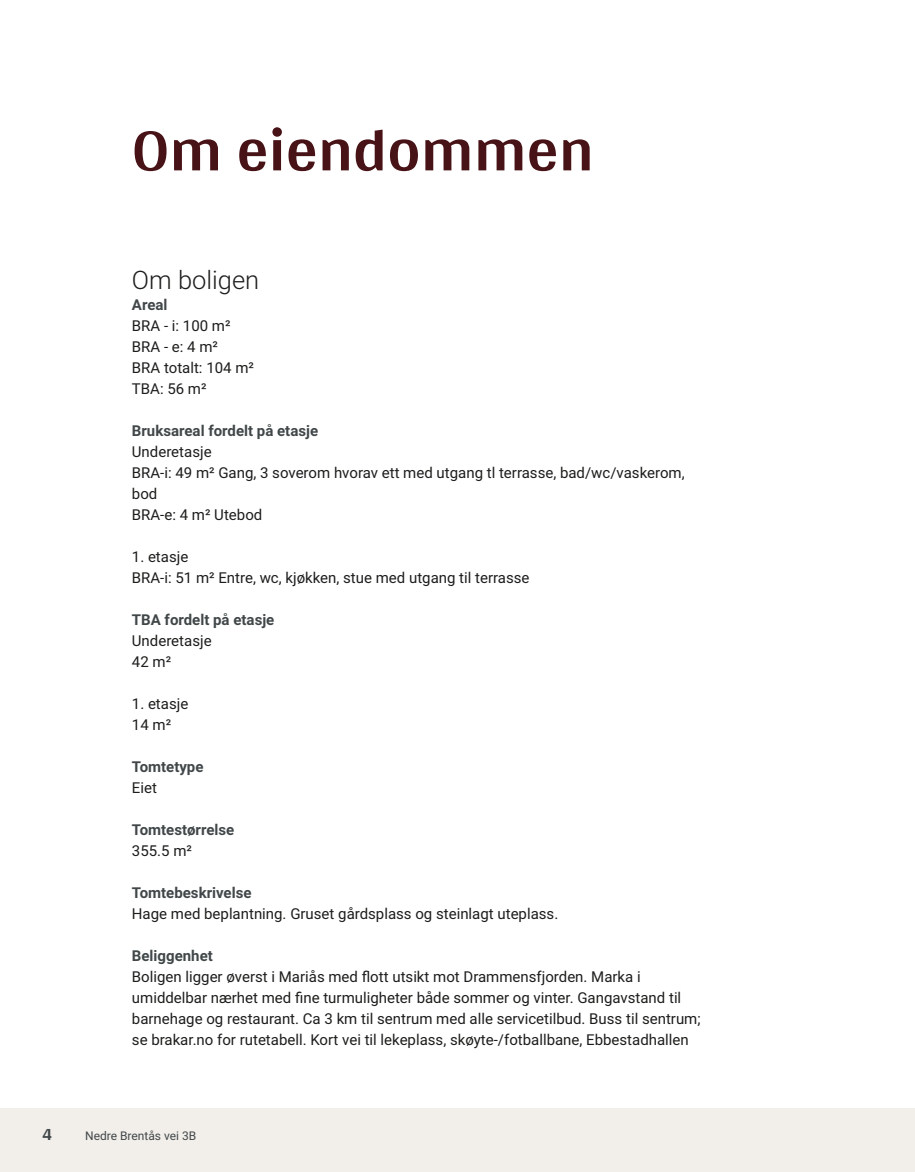
<style>
.page{position:relative;width:915px;height:1172px;background:#fff}
.page>*{position:absolute;margin:0;border:0;box-sizing:border-box;transform-origin:0 0}
.t1{font:700 63px "Arya";color:#481317}
.t2{font:300 25.5px "Roboto Vitec";color:#1d1d1b}
.t3{font:700 18px "Arya";color:#414749}
.t4{font:15px/21px "Roboto Vitec";color:#1d1d1b}
.t5{font:700 15px "Roboto Vitec";color:#414749}
.t6{font:12px "Roboto Vitec";color:#414749}
</style>
<div class="page">
<div style="left:0;top:1108px;width:914px;height:64px;background:#f2eeea"></div>
<h1 class="t1" style="left:132px;top:112px;width:463px">Om eiendommen</h1>
<h2 class="t2" style="left:132px;top:262px;width:129px">Om boligen</h2>
<p class="t5" style="left:132px;top:294px;width:37px">Areal</p>
<p class="t4" style="left:132px;top:314px;width:123px">BRA ‑ i: 100 m²<br>BRA ‑ e: 4 m²<br>BRA totalt: 104 m²<br>TBA: 56 m²</p>
<p class="t5" style="left:132px;top:420px;width:188px">Bruksareal fordelt på etasje</p>
<p class="t4" style="left:132px;top:440px;width:554px">Underetasje<br>BRA‑i: 49 m² Gang, 3 soverom hvorav ett med utgang tl terrasse, bad/wc/vaskerom, bod<br>BRA‑e: 4 m² Utebod</p>
<p class="t4" style="left:132px;top:545px;width:399px">1. etasje<br>BRA‑i: 51 m² Entre, wc, kjøkken, stue med utgang til terrasse</p>
<p class="t5" style="left:132px;top:609px;width:144px">TBA fordelt på etasje</p>
<p class="t4" style="left:132px;top:629px;width:81px">Underetasje<br>42 m²</p>
<p class="t4" style="left:132px;top:692px;width:58px">1. etasje<br>14 m²</p>
<p class="t5" style="left:132px;top:756px;width:73px">Tomtetype</p>
<p class="t4" style="left:132px;top:776px;width:27px">Eiet</p>
<p class="t5" style="left:132px;top:819px;width:104px">Tomtestørrelse</p>
<p class="t4" style="left:132px;top:839px;width:62px">355.5 m²</p>
<p class="t5" style="left:132px;top:882px;width:121px">Tomtebeskrivelse</p>
<p class="t4" style="left:132px;top:902px;width:428px">Hage med beplantning. Gruset gårdsplass og steinlagt uteplass.</p>
<p class="t5" style="left:132px;top:945px;width:82px">Beliggenhet</p>
<p class="t4" style="left:132px;top:965px;width:570px">Boligen ligger øverst i Mariås med flott utsikt mot Drammensfjorden. Marka i umiddelbar nærhet med fine turmuligheter både sommer og vinter. Gangavstand til barnehage og restaurant. Ca 3 km til sentrum med alle servicetilbud. Buss til sentrum; se brakar.no for rutetabell. Kort vei til lekeplass, skøyte‑/fotballbane, Ebbestadhallen</p>
<p class="t3" style="left:43px;top:1123px;width:11px">4</p>
<p class="t6" style="left:85px;top:1127px;width:113px">Nedre Brentås vei 3B</p>
</div>
